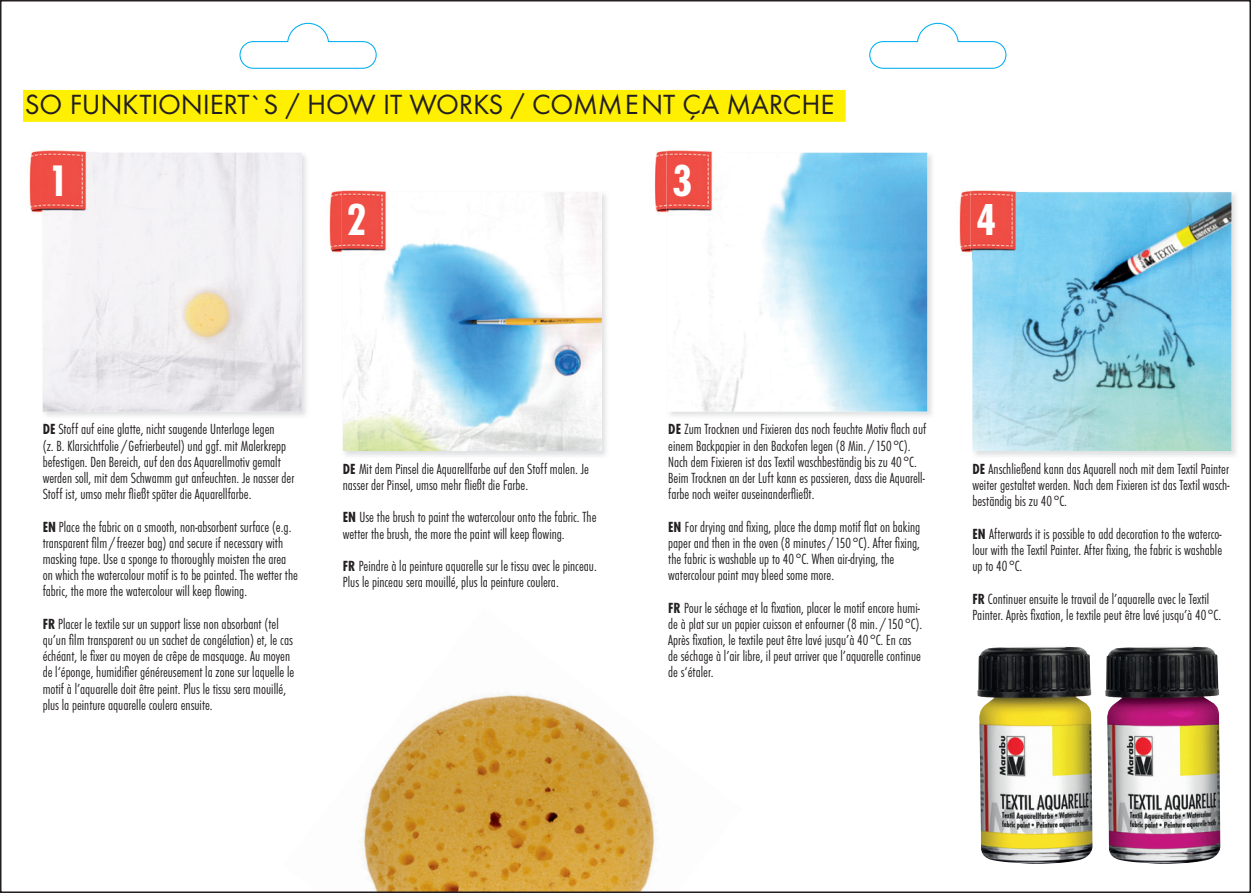
<style>
.page{position:relative;width:1251px;height:893px;background:#fff}
.page>*{position:absolute;margin:0;border:0;box-sizing:border-box;transform-origin:0 0}
.t1{font:700 41.1px "Futura ND Cn";color:#fff}
.t2{font:700 40.5px "Futura ND Cn";color:#fff}
.t3{font:25.5px "Futura ND";letter-spacing:-.01em;color:#231f20}
.t4{font:300 13.5px/16.2px "Futura ND Cn";color:#231f20}
.s1{font-weight:700}
</style>
<div class="page">
<img style="left:43px;top:153px;width:259px;height:259px">
<img style="left:342px;top:194px;width:264px;height:262px">
<img style="left:343px;top:192px;width:258px;height:259px">
<img style="left:670px;top:152px;width:262px;height:264px">
<img style="left:670px;top:153px;width:257px;height:259px">
<img style="left:974px;top:192px;width:262px;height:264px">
<img style="left:972px;top:192px;width:259px;height:259px">
<img style="left:362px;top:694px;width:293px;height:196px">
<img style="left:1105px;top:647px;width:115px;height:217px">
<img style="left:977px;top:647px;width:115px;height:217px">
<img style="left:29px;top:150px;width:41px;height:63px">
<img style="left:41px;top:151px;width:56px;height:70px">
<img style="left:43px;top:153px;width:54px;height:68px">
<img style="left:329px;top:190px;width:45px;height:63px">
<img style="left:341px;top:191px;width:45px;height:69px">
<img style="left:343px;top:192px;width:54px;height:68px">
<img style="left:654px;top:150px;width:42px;height:63px">
<img style="left:666px;top:151px;width:56px;height:62px">
<img style="left:668px;top:153px;width:54px;height:68px">
<img style="left:959px;top:190px;width:46px;height:63px">
<img style="left:970px;top:191px;width:46px;height:62px">
<img style="left:972px;top:192px;width:54px;height:68px">
<div style="left:23px;top:90px;width:822px;height:32px;background:#fff001"></div>
<svg style="left:869px;top:22px;width:137px;height:47px"></svg>
<svg style="left:239px;top:22px;width:138px;height:47px"></svg>
<h3 class="t3" style="left:25px;top:88px;width:811px">SO FUNKTIONIERT`S / HOW IT WORKS / COMMENT ÇA MARCHE</h3>
<h2 class="t2" style="left:48px;top:154px;width:21px">1</h2>
<h1 class="t1" style="left:346px;top:193px;width:22px">2</h1>
<h1 class="t1" style="left:672px;top:153px;width:22px">3</h1>
<h1 class="t1" style="left:975px;top:193px;width:22px">4</h1>
<p class="t4" style="left:43px;top:422px;width:253px"><span class="s1">DE</span> Stoff auf eine glatte, nicht saugende Unterlage legen<br>(z. B. Klarsichtfolie / Gefrierbeutel) und ggf. mit Malerkrepp befestigen. Den Bereich, auf den das Aquarellmotiv gemalt werden soll, mit dem Schwamm gut anfeuchten. Je nasser der Stoff ist, umso mehr fließt später die Aquarellfarbe.</p>
<p class="t4" style="left:43px;top:519px;width:257px"><span class="s1">EN</span> Place the fabric on a smooth, non-absorbent surface (e.g. transparent film/ freezer bag) and secure if necessary with masking tape. Use a sponge to thoroughly moisten the area on which the watercolour motif is to be painted. The wetter the fabric, the more the watercolour will keep flowing.</p>
<p class="t4" style="left:43px;top:616px;width:253px"><span class="s1">FR</span> Placer le textile sur un support lisse non absorbant (tel qu’un film transparent ou un sachet de congélation) et, le cas échéant, le fixer au moyen de crêpe de masquage. Au moyen de l‘éponge, humidifier généreusement la zone sur laquelle le motif à l’aquarelle doit être peint. Plus le tissu sera mouillé, plus la peinture aquarelle coulera ensuite.</p>
<p class="t4" style="left:343px;top:461px;width:248px"><span class="s1">DE</span> Mit dem Pinsel die Aquarellfarbe auf den Stoff malen. Je nasser der Pinsel, umso mehr fließt die Farbe.</p>
<p class="t4" style="left:343px;top:510px;width:255px"><span class="s1">EN</span> Use the brush to paint the watercolour onto the fabric. The wetter the brush, the more the paint will keep flowing.</p>
<p class="t4" style="left:343px;top:558px;width:255px"><span class="s1">FR</span> Peindre à la peinture aquarelle sur le tissu avec le pinceau.<br>Plus le pinceau sera mouillé, plus la peinture coulera.</p>
<p class="t4" style="left:668px;top:422px;width:259px"><span class="s1">DE</span> Zum Trocknen und Fixieren das noch feuchte Motiv flach auf einem Backpapier in den Backofen legen (8 Min. / 150 °C).<br>Nach dem Fixieren ist das Textil waschbeständig bis zu 40 °C.<br>Beim Trocknen an der Luft kann es passieren, dass die Aquarell&shy;farbe noch weiter auseinanderfließt.</p>
<p class="t4" style="left:668px;top:519px;width:253px"><span class="s1">EN</span> For drying and fixing, place the damp motif flat on baking paper and then in the oven (8 minutes / 150 °C). After fixing, the fabric is washable up to 40 °C. When air-drying, the watercolour paint may bleed some more.</p>
<p class="t4" style="left:668px;top:600px;width:255px"><span class="s1">FR</span> Pour le séchage et la fixation, placer le motif encore humi&shy;de à plat sur un papier cuisson et enfourner (8 min. / 150 °C).<br>Après fixation, le textile peut être lavé jusqu’à 40 °C. En cas de séchage à l’air libre, il peut arriver que l’aquarelle continue de s‘étaler.</p>
<p class="t4" style="left:972px;top:461px;width:258px;text-align:justify"><span class="s1">DE</span> Anschließend kann das Aquarell noch mit dem Textil Painter weiter gestaltet werden. Nach dem Fixieren ist das Textil wasch&shy;beständig bis zu 40 °C.</p>
<p class="t4" style="left:972px;top:526px;width:251px;text-align:justify"><span class="s1">EN</span> Afterwards it is possible to add decoration to the waterco&shy;lour with the Textil Painter. After fixing, the fabric is washable up to 40 °C.</p>
<p class="t4" style="left:972px;top:591px;width:250px"><span class="s1">FR</span> Continuer ensuite le travail de l’aquarelle avec le Textil<br>Painter. Après fixation, le textile peut être lavé jusqu’à 40 °C.</p>
</div>
